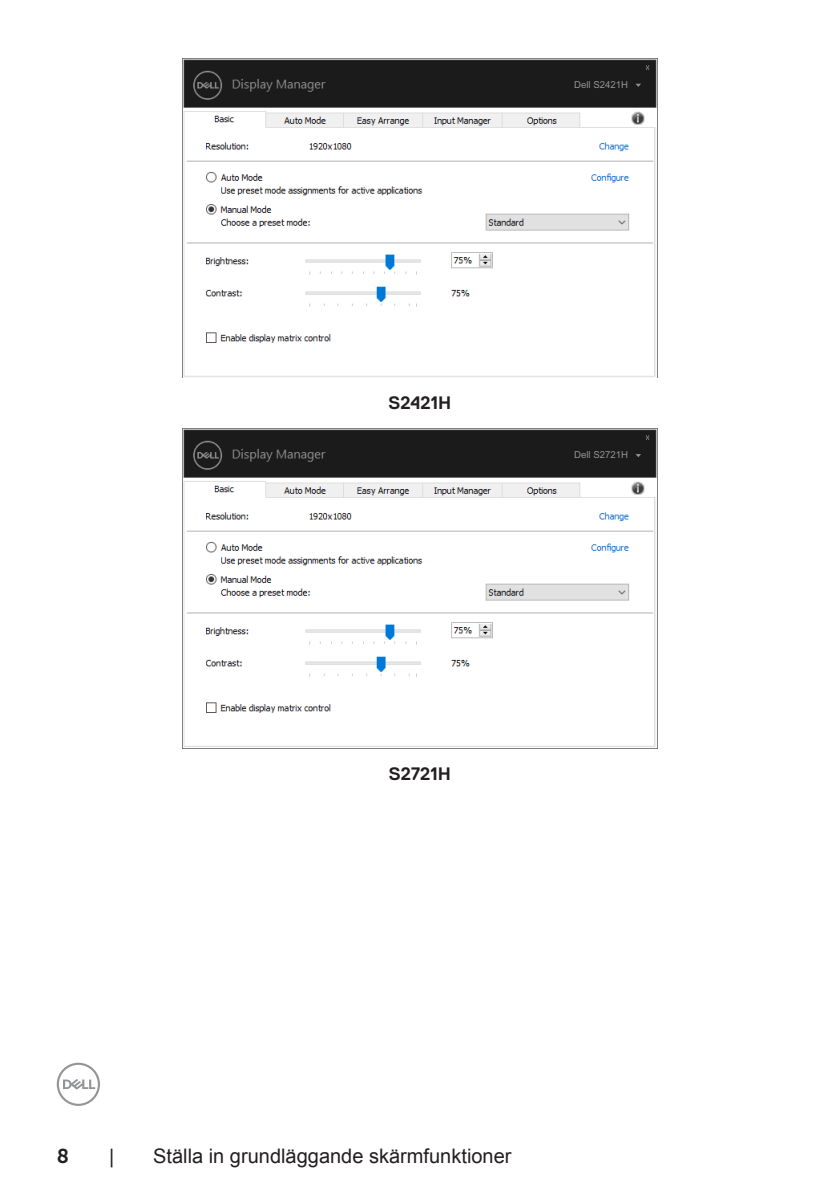
<style>
.page{position:relative;width:840px;height:1191px;background:#fff}
.page>*{position:absolute;margin:0;border:0;box-sizing:border-box;transform-origin:0 0}
.t1{font:20px "Arial";color:#231f20}
.t2{font:20px "Museo Sans For Dell 700";color:#231f20}
.Paragraph{font:700 18px "Dell Replica";color:#231f20}
.t3{font:9.6px "Arial";color:#939393}
</style>
<div class="page">
<svg style="left:57px;top:1062px;width:43px;height:44px"></svg>
<img style="left:182px;top:58px;width:475px;height:319px">
<div style="left:526px;top:78px;width:116px;height:12px;background:#1b1b1b"></div>
<img style="left:182px;top:428px;width:475px;height:320px">
<div style="left:526px;top:448px;width:116px;height:12px;background:#1b1b1b"></div>
<svg style="left:635px;top:454px;width:5px;height:3px"></svg>
<p class="Paragraph" style="left:388px;top:393px;width:64px">S2421H</p>
<p class="Paragraph" style="left:388px;top:764px;width:64px">S2721H</p>
<p class="t3" style="left:574px;top:79px;width:55px">Dell S2421H</p>
<p class="t3" style="left:574px;top:449px;width:55px">Dell S2721H</p>
<p class="t2" style="left:57px;top:1144px;width:14px">8</p>
<p class="t1" style="left:109px;top:1142px;width:7px">|</p>
<p class="t1" style="left:153px;top:1142px;width:359px">Ställa in grundläggande skärmfunktioner</p>
</div>
